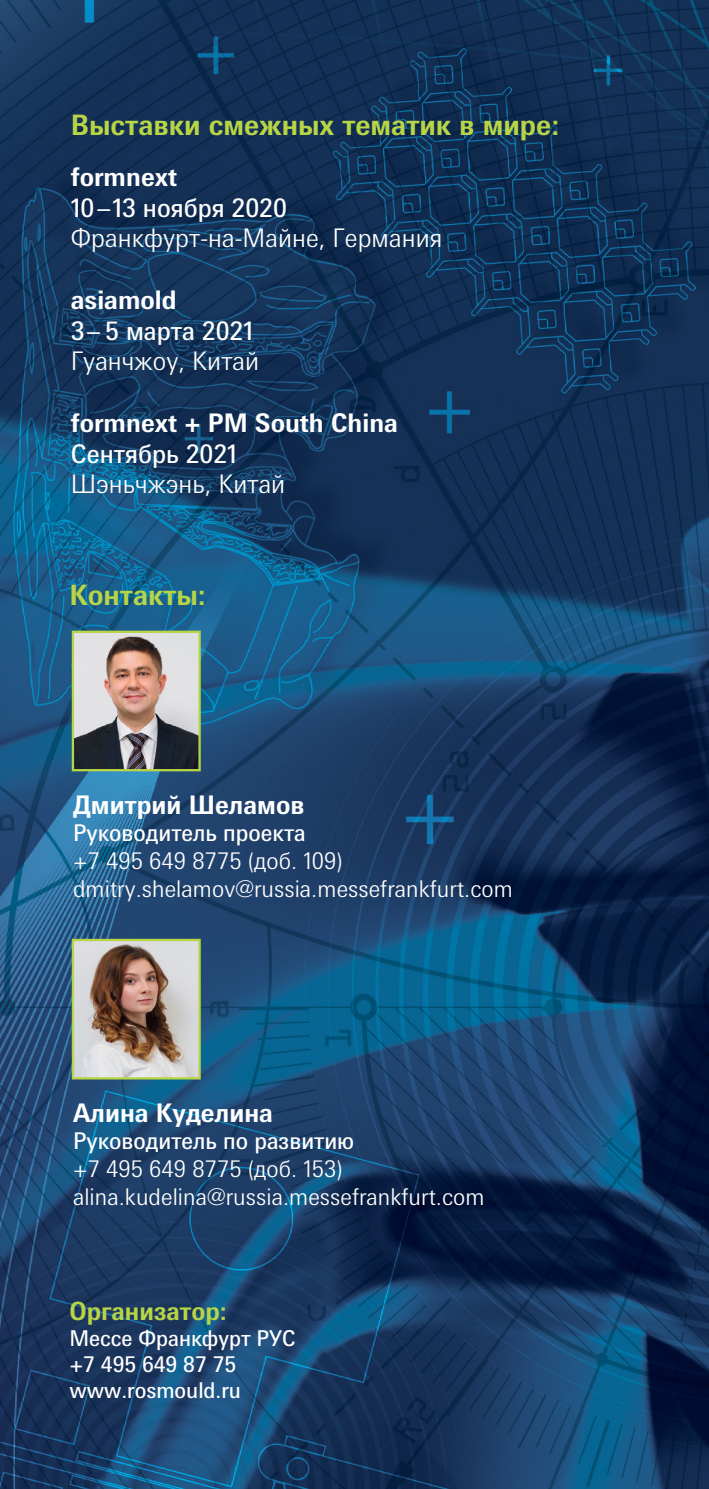
<style>
.page{position:relative;width:709px;height:1489px;background:#fff}
.page>*{position:absolute;margin:0;border:0;box-sizing:border-box;transform-origin:0 0}
.t1{font:700 28.25px "Messe Univers";color:#b8d545}
.t2{font:700 25.5px "Messe Univers";color:#fff}
.t3{font:300 25.5px "Messe Univers";color:#fff}
.t4{font:25.5px "Messe Univers";color:#fff}
.t5{font:700 25px "Messe Univers";color:#b8d545}
.t6{font:300 23px/27.8px "Messe Univers";color:#fff}
.t7{font:23px "Messe Univers";color:#fff}
.t8{font:21.75px/26.2px "Messe Univers";color:#fff}
</style>
<div class="page">
<img style="left:0;top:0;width:709px;height:1488px">
<img style="left:75px;top:633px;width:123px;height:135px">
<div style="left:72px;top:630px;width:129px;height:141px;border:2px solid #b8d545"></div>
<img style="left:75px;top:941px;width:123px;height:135px">
<div style="left:72px;top:938px;width:129px;height:141px;border:2px solid #b8d545"></div>
<p class="t1" style="left:71px;top:108px;width:490px">Выставки смежных тематик в мире:</p>
<p class="t2" style="left:71px;top:161px;width:108px">formnext</p>
<p class="t4" style="left:71px;top:192px;width:217px">10–13 ноября 2020</p>
<p class="t3" style="left:71px;top:222px;width:373px">Франкфурт-на-Майне, Германия</p>
<p class="t2" style="left:71px;top:284px;width:107px">asiamold</p>
<p class="t4" style="left:71px;top:315px;width:184px">3– 5 марта 2021</p>
<p class="t3" style="left:71px;top:345px;width:190px">Гуанчжоу, Китай</p>
<p class="t2" style="left:71px;top:407px;width:328px">formnext + PM South China</p>
<p class="t4" style="left:71px;top:438px;width:168px">Сентябрь 2021</p>
<p class="t3" style="left:71px;top:468px;width:216px">Шэньчжэнь, Китай</p>
<p class="t1" style="left:69px;top:577px;width:138px">Контакты:</p>
<p class="t2" style="left:73px;top:788px;width:233px">Дмитрий Шеламов</p>
<p class="t7" style="left:73px;top:818px;width:234px">Руководитель проекта</p>
<p class="t6" style="left:73px;top:846px;width:441px">+7 495 649 8775 (доб. 109) dmitry.shelamov@russia.messefrankfurt.com</p>
<p class="t2" style="left:73px;top:1096px;width:201px">Алина Куделина</p>
<p class="t7" style="left:73px;top:1126px;width:283px">Руководитель по развитию</p>
<p class="t6" style="left:73px;top:1154px;width:413px">+7 495 649 8775 (доб. 153) alina.kudelina@russia.messefrankfurt.com</p>
<p class="t5" style="left:69px;top:1294px;width:159px">Организатор:</p>
<p class="t8" style="left:69px;top:1324px;width:228px">Мессе Франкфурт РУС +7 495 649 87 75 www.rosmould.ru</p>
</div>
